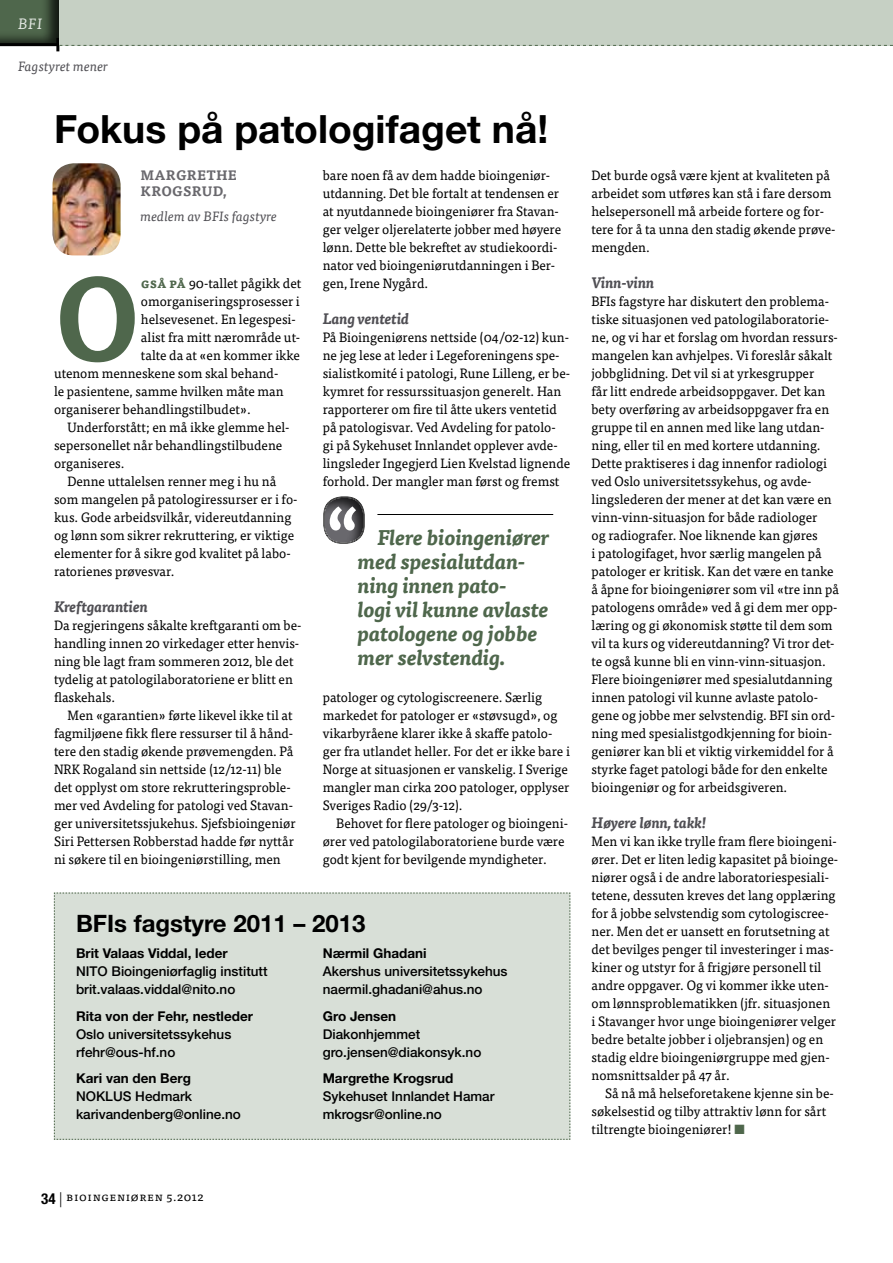
<style>
.page{position:relative;width:893px;height:1263px;background:#fff}
.page>*{position:absolute;margin:0;border:0;box-sizing:border-box;transform-origin:0 0}
.t1{font:700 115.05px "Tisa Pro";color:#4f674c;scale:.96 1}
.t2{font:700 39px "Helvetica Neue LT Pro";color:#000}
.t3{font:700 24px "Helvetica Neue LT Pro";color:#000}
.t4{font:italic 700 21px/24px "Tisa Pro";color:#4f674c}
.t5{font:italic 700 15px "Tisa Pro";color:#504f54;scale:.96 1}
.t6{font:italic 15px "Tisa Pro";color:#e2e7e1}
.t7{font:13.5px/18px "Tisa Pro";color:#000;scale:.96 1}
.t8{font:500 13.5px/18px "Helvetica Neue LT Pro";color:#000}
.t9{font:700 13.5px "Helvetica Neue LT Pro";color:#000}
.t10{font:italic 13.5px "Tisa Pro";color:#504f54}
.t11{font:700 13.5px/16.5px "Tisa Pro";letter-spacing:.11em;color:#69686d}
.t12{font:12px "Tisa Pro";color:#000}
.s1{font-weight:700;color:#4f674c}
.s2{color:#4f674c}
.s3{font-family:"Helvetica Neue LT Pro";font-weight:700;font-stretch:condensed;font-size:15px}
.s4{font-family:"Helvetica Neue LT Pro";font-weight:300;font-size:15px}
</style>
<div class="page">
<img style="left:53px;top:163px;width:68px;height:92px">
<hr style="left:377px;top:514px;width:176px;height:1px;background:#000">
<svg style="left:323px;top:496px;width:42px;height:48px"></svg>
<div style="left:0;top:0;width:62px;height:46px;background:#000;opacity:.75"></div>
<hr style="left:0;top:43px;width:58px;height:3px;background:#000">
<div style="left:59px;top:0;width:834px;height:45px;background:#c6d0c4"></div>
<svg style="left:56px;top:38px;width:837px;height:13px"></svg>
<div style="left:54px;top:892px;width:517px;height:248px;background:#d8dfd7"></div>
<p class="t6" style="left:18px;top:13px;width:26px">BFI</p>
<p class="t10" style="left:18px;top:57px;width:92px">Fagstyret mener</p>
<h2 class="t2" style="left:54px;top:104px;width:496px">Fokus på patologifaget nå!</h2>
<p class="t11" style="left:141px;top:166px;width:88px">MARGRETHE<br>KROGSRUD,</p>
<p class="t10" style="left:141px;top:207px;width:138px">medlem av BFIs fagstyre</p>
<h1 class="t1" style="left:54px;top:226px;width:79px">O</h1>
<p class="t7" style="left:141px;top:273px;width:169px"><span class="s1">GSÅ PÅ</span> 90-tallet pågikk det</p>
<p class="t7" style="left:141px;top:291px;width:167px">omorganiseringsprosesser i</p>
<p class="t7" style="left:141px;top:309px;width:163px">helsevesenet. En legespesi-</p>
<p class="t7" style="left:141px;top:327px;width:167px">alist fra mitt nærområde ut-</p>
<p class="t7" style="left:141px;top:345px;width:167px">talte da at «en kommer ikke</p>
<p class="t7" style="left:54px;top:363px;width:235px">utenom menneskene som skal behand-</p>
<p class="t7" style="left:54px;top:381px;width:241px">le pasientene, samme hvilken måte man</p>
<p class="t7" style="left:54px;top:399px;width:206px">organiserer behandlingstilbudet».</p>
<p class="t7" style="left:68px;top:417px;width:233px">Underforstått; en må ikke glemme hel-</p>
<p class="t7" style="left:54px;top:435px;width:239px">sepersonellet når behandlingstilbudene</p>
<p class="t7" style="left:54px;top:453px;width:75px">organiseres.</p>
<p class="t7" style="left:68px;top:471px;width:219px">Denne uttalelsen renner meg i hu nå</p>
<p class="t7" style="left:54px;top:489px;width:255px">som mangelen på patologiressurser er i fo-</p>
<p class="t7" style="left:54px;top:507px;width:249px">kus. Gode arbeidsvilkår, videreutdanning</p>
<p class="t7" style="left:54px;top:525px;width:252px">og lønn som sikrer rekruttering, er viktige</p>
<p class="t7" style="left:54px;top:543px;width:248px">elementer for å sikre god kvalitet på labo-</p>
<p class="t7" style="left:54px;top:561px;width:127px">ratorienes prøvesvar.</p>
<p class="t5" style="left:54px;top:595px;width:99px">Kreftgarantien</p>
<p class="t7" style="left:54px;top:615px;width:259px">Da regjeringens såkalte kreftgaranti om be&shy;handling innen 20 virkedager etter henvis&shy;ning ble lagt fram sommeren 2012, ble det tydelig at patologilaboratoriene er blitt en flaskehals.</p>
<p class="t7" style="left:54px;top:705px;width:253px;text-indent:14px">Men «garantien» førte likevel ikke til at fagmiljøene fikk flere ressurser til å hånd&shy;tere den stadig økende prøvemengden. På NRK Rogaland sin nettside (12/12-11) ble det opplyst om store rekrutteringsproble&shy;mer ved Avdeling for patologi ved Stavan&shy;ger universitetssjukehus. Sjefsbioingeniør Siri Pettersen Robberstad hadde før nyttår ni søkere til en bioingeniørstilling, men</p>
<p class="t7" style="left:323px;top:165px;width:250px">bare noen få av dem hadde bioingeniør&shy;utdanning. Det ble fortalt at tendensen er at nyutdannede bioingeniører fra Stavan&shy;ger velger oljerelaterte jobber med høyere lønn. Dette ble bekreftet av studiekoordi&shy;nator ved bioingeniørutdanningen i Ber&shy;gen, Irene Nygård.</p>
<p class="t5" style="left:323px;top:307px;width:92px">Lang ventetid</p>
<p class="t7" style="left:323px;top:327px;width:259px">På Bioingeniørens nettside (04/02-12) kun&shy;ne jeg lese at leder i Legeforeningens spe&shy;sialistkomité i patologi, Rune Lilleng, er be&shy;kymret for ressurssituasjon generelt. Han rapporterer om fire til åtte ukers ventetid på patologisvar. Ved Avdeling for patolo-<br>gi på Sykehuset Innlandet opplever avde&shy;lingsleder Ingegjerd Lien Kvelstad lignende forhold. Der mangler man først og fremst</p>
<h3 class="t4" style="left:358px;top:524px;width:193px;text-indent:20px">Flere bioingeniører med spesialutdan&shy;ning innen pato-<br>logi vil kunne avlaste patologene og jobbe mer selvstendig.</h3>
<p class="t7" style="left:323px;top:687px;width:259px">patologer og cytologiscreenere. Særlig markedet for patologer er «støvsugd», og vikarbyråene klarer ikke å skaffe patolo&shy;ger fra utlandet heller. For det er ikke bare i Norge at situasjonen er vanskelig. I Sverige mangler man cirka 200 patologer, opplyser Sveriges Radio (29/3-12).</p>
<p class="t7" style="left:323px;top:813px;width:257px;text-indent:14px">Behovet for flere patologer og bioingeni&shy;ører ved patologilaboratoriene burde være godt kjent for bevilgende myndigheter.</p>
<h3 class="t3" style="left:76px;top:908px;width:291px">BFIs fagstyre 2011 – 2013</h3>
<p class="t9" style="left:76px;top:945px;width:153px">Brit Valaas Viddal, leder</p>
<p class="t8" style="left:76px;top:962px;width:193px">NITO Bioingeniørfaglig institutt brit.valaas.viddal@nito.no</p>
<p class="t9" style="left:76px;top:1007px;width:179px">Rita von der Fehr, nestleder</p>
<p class="t8" style="left:76px;top:1025px;width:157px">Oslo universitetssykehus rfehr@ous-hf.no</p>
<p class="t9" style="left:76px;top:1070px;width:117px">Kari van den Berg</p>
<p class="t8" style="left:76px;top:1087px;width:166px">NOKLUS Hedmark karivandenberg@online.no</p>
<p class="t9" style="left:323px;top:945px;width:105px">Nærmil Ghadani</p>
<p class="t8" style="left:323px;top:962px;width:186px">Akershus universitetssykehus naermil.ghadani@ahus.no</p>
<p class="t9" style="left:323px;top:1007px;width:75px">Gro Jensen</p>
<p class="t8" style="left:323px;top:1025px;width:160px">Diakonhjemmet gro.jensen@diakonsyk.no</p>
<p class="t9" style="left:323px;top:1070px;width:132px">Margrethe Krogsrud</p>
<p class="t8" style="left:323px;top:1087px;width:173px">Sykehuset Innlandet Hamar mkrogsr@online.no</p>
<p class="t7" style="left:591px;top:165px;width:256px">Det burde også være kjent at kvaliteten på arbeidet som utføres kan stå i fare dersom helsepersonell må arbeide fortere og for&shy;tere for å ta unna den stadig økende prøve&shy;mengden.</p>
<p class="t5" style="left:591px;top:271px;width:67px">Vinn-vinn</p>
<p class="t7" style="left:591px;top:291px;width:259px">BFIs fagstyre har diskutert den problema&shy;tiske situasjonen ved patologilaboratorie&shy;ne, og vi har et forslag om hvordan ressurs&shy;mangelen kan avhjelpes. Vi foreslår såkalt jobbglidning. Det vil si at yrkesgrupper<br>får litt endrede arbeidsoppgaver. Det kan bety overføring av arbeidsoppgaver fra en gruppe til en annen med like lang utdan&shy;ning, eller til en med kortere utdanning.<br>Dette praktiseres i dag innenfor radiologi ved Oslo universitetssykehus, og avde&shy;lingslederen der mener at det kan være en vinn-vinn-situasjon for både radiologer<br>og radiografer. Noe liknende kan gjøres<br>i patologifaget, hvor særlig mangelen på patologer er kritisk. Kan det være en tanke å åpne for bioingeniører som vil «tre inn på patologens område» ved å gi dem mer opp&shy;læring og gi økonomisk støtte til dem som vil ta kurs og videreutdanning? Vi tror det&shy;te også kunne bli en vinn-vinn-situasjon.<br>Flere bioingeniører med spesialutdanning innen patologi vil kunne avlaste patolo&shy;gene og jobbe mer selvstendig. BFI sin ord&shy;ning med spesialistgodkjenning for bioin&shy;geniører kan bli et viktig virkemiddel for å styrke faget patologi både for den enkelte bioingeniør og for arbeidsgiveren.</p>
<p class="t5" style="left:591px;top:811px;width:121px">Høyere lønn, takk!</p>
<p class="t7" style="left:591px;top:831px;width:258px">Men vi kan ikke trylle fram flere bioingeni&shy;ører. Det er liten ledig kapasitet på bioinge&shy;niører også i de andre laboratoriespesiali&shy;tetene, dessuten kreves det lang opplæring for å jobbe selvstendig som cytologiscree&shy;ner. Men det er uansett en forutsetning at det bevilges penger til investeringer i mas&shy;kiner og utstyr for å frigjøre personell til andre oppgaver. Og vi kommer ikke uten&shy;om lønnsproblematikken (jfr. situasjonen<br>i Stavanger hvor unge bioingeniører velger bedre betalte jobber i oljebransjen) og en stadig eldre bioingeniørgruppe med gjen&shy;nomsnittsalder på 47 år.</p>
<p class="t7" style="left:591px;top:1083px;width:254px;text-indent:14px">Så nå må helseforetakene kjenne sin be&shy;søkelsestid og tilby attraktiv lønn for sårt tiltrengte bioingeniører! <span class="s2">■</span></p>
<p class="t12" style="left:41px;top:1188px;width:164px"><span class="s3">34</span> <span class="s4">|</span> Bioingeniøren 5.2012</p>
</div>
